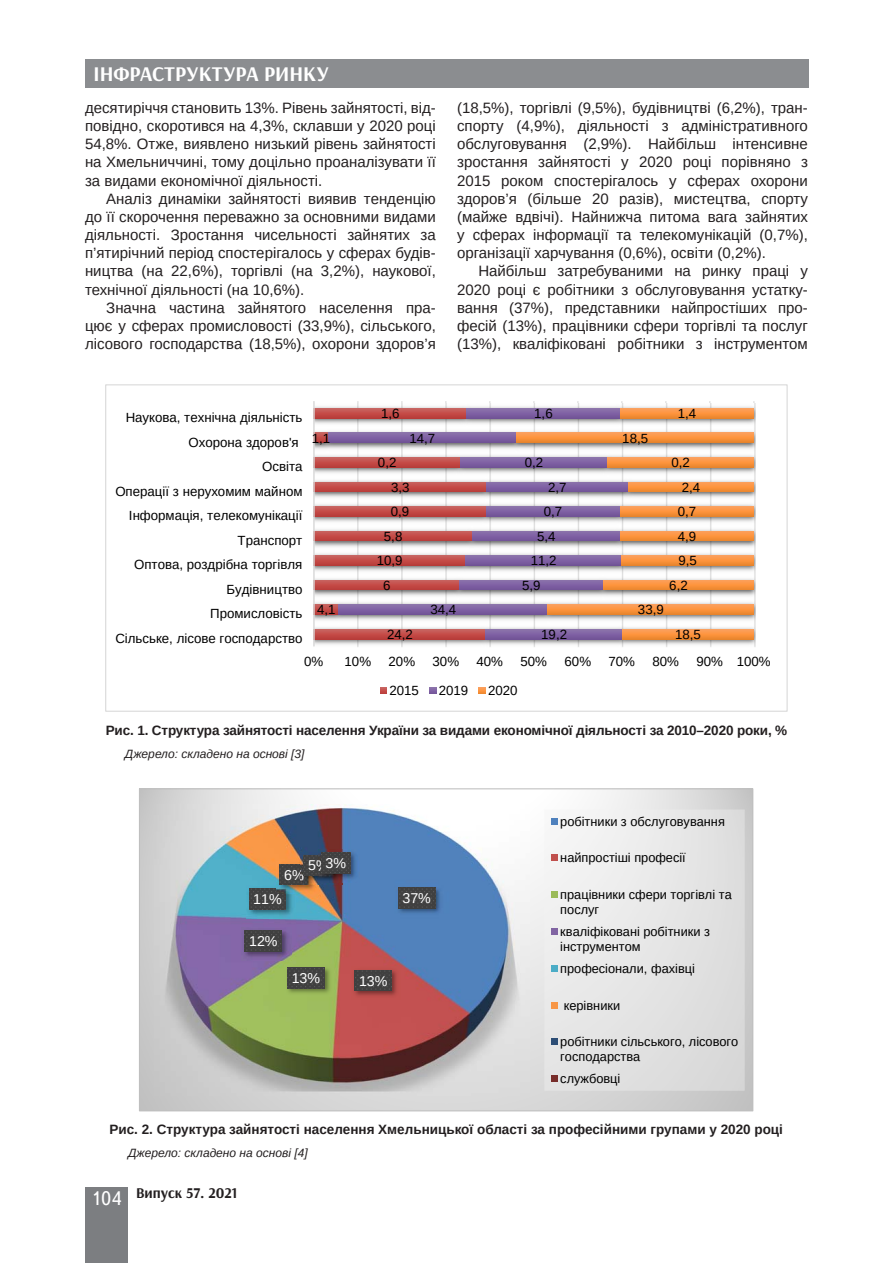
<style>
.page{position:relative;width:893px;height:1263px;background:#fff}
.page>*{position:absolute;margin:0;border:0;box-sizing:border-box;transform-origin:0 0}
.t1{font:700 21px "Arsenal";color:#fff}
.Текст_основной_G{font:15px/18.1px "Arimo";color:#231f20;text-align:justify}
.t2{font:700 15px "Arsenal";color:#231f20}
.t3{font:14.25px "Arimo";color:#fff}
.Рисунок{font:700 13.5px "Arimo";letter-spacing:-.01em;color:#231f20}
.t4{font:13.2px "Arimo";color:#000}
.t5{font:12.75px/14.7px "Arimo";color:#000}
.Джерело{font:italic 12px "Arimo";color:#231f20}
.s1{font-family:"Ukrainian Text";font-weight:400;font-size:19.5px;color:#fff}
</style>
<div class="page">
<div style="left:85px;top:59px;width:723px;height:29px;background:#8b8d90"></div>
<div style="left:85px;top:1186px;width:43px;height:76px;background:#7c7e81"></div>
<hr style="left:357px;top:401px;width:1px;height:245px;background:#d9d9d9">
<hr style="left:401px;top:401px;width:1px;height:245px;background:#d9d9d9">
<hr style="left:445px;top:401px;width:1px;height:245px;background:#d9d9d9">
<hr style="left:489px;top:401px;width:1px;height:245px;background:#d9d9d9">
<hr style="left:533px;top:401px;width:1px;height:245px;background:#d9d9d9">
<hr style="left:577px;top:401px;width:1px;height:245px;background:#d9d9d9">
<hr style="left:621px;top:401px;width:1px;height:245px;background:#d9d9d9">
<hr style="left:665px;top:401px;width:1px;height:245px;background:#d9d9d9">
<hr style="left:709px;top:401px;width:1px;height:245px;background:#d9d9d9">
<hr style="left:753px;top:401px;width:1px;height:245px;background:#d9d9d9">
<img style="left:313px;top:403px;width:442px;height:244px">
<img style="left:315px;top:629px;width:439px;height:10px">
<img style="left:315px;top:605px;width:439px;height:9px">
<img style="left:315px;top:580px;width:439px;height:10px">
<img style="left:315px;top:556px;width:439px;height:9px">
<img style="left:315px;top:531px;width:439px;height:10px">
<img style="left:315px;top:507px;width:439px;height:9px">
<img style="left:315px;top:482px;width:439px;height:10px">
<img style="left:315px;top:457px;width:439px;height:10px">
<img style="left:315px;top:433px;width:439px;height:10px">
<img style="left:315px;top:408px;width:439px;height:10px">
<hr style="left:313px;top:401px;width:2px;height:245px;background:#d9d9d9">
<svg style="left:380px;top:687px;width:7px;height:7px"></svg>
<svg style="left:429px;top:687px;width:7px;height:7px"></svg>
<svg style="left:479px;top:687px;width:6px;height:7px"></svg>
<img style="left:155px;top:804px;width:375px;height:291px">
<svg style="left:398px;top:887px;width:37px;height:21px"></svg>
<img style="left:352px;top:967px;width:49px;height:33px">
<svg style="left:355px;top:970px;width:37px;height:21px"></svg>
<img style="left:285px;top:964px;width:49px;height:33px">
<svg style="left:287px;top:967px;width:37px;height:21px"></svg>
<img style="left:242px;top:928px;width:49px;height:32px">
<div style="left:245px;top:931px;width:37px;height:20px;background:linear-gradient(to bottom,#424242,#434343)"></div>
<img style="left:246px;top:886px;width:49px;height:32px">
<div style="left:249px;top:889px;width:37px;height:20px;background:linear-gradient(to bottom,#444,#424242)"></div>
<img style="left:277px;top:861px;width:41px;height:33px">
<svg style="left:280px;top:864px;width:29px;height:21px"></svg>
<img style="left:301px;top:852px;width:41px;height:32px">
<svg style="left:304px;top:855px;width:14px;height:21px"></svg>
<img style="left:318px;top:850px;width:42px;height:32px">
<div style="left:321px;top:853px;width:29px;height:20px;background:linear-gradient(to bottom,#434343,#424242)"></div>
<img style="left:545px;top:809px;width:200px;height:281px">
<div style="left:551px;top:818px;width:7px;height:6px;background:#4f81bd"></div>
<div style="left:551px;top:855px;width:7px;height:6px;background:#c0504d"></div>
<div style="left:551px;top:891px;width:7px;height:7px;background:#9bbb59"></div>
<div style="left:551px;top:928px;width:7px;height:7px;background:#8064a2"></div>
<div style="left:551px;top:965px;width:7px;height:6px;background:#4bacc6"></div>
<div style="left:551px;top:1002px;width:7px;height:6px;background:#f79646"></div>
<div style="left:551px;top:1038px;width:7px;height:7px;background:#2c4d75"></div>
<div style="left:551px;top:1075px;width:7px;height:7px;background:#772c2a"></div>
<h1 class="t1" style="left:94px;top:61px;width:237px">ІНФРАСТРУКТУРА РИНКУ</h1>
<p class="Текст_основной_G" style="left:85px;top:99px;width:352px">десятиріччя становить 13%. Рівень зайнятості, від&shy;повідно, скоротився на 4,3%, склавши у 2020 році 54,8%. Отже, виявлено низький рівень зайнятості на Хмельниччині, тому доцільно проаналізувати її за видами економічної діяльності.</p>
<p class="Текст_основной_G" style="left:85px;top:190px;width:352px;text-indent:21px">Аналіз динаміки зайнятості виявив тенденцію до її скорочення переважно за основними видами діяльності. Зростання чисельності зайнятих за п’ятирічний період спостерігалось у сферах будів&shy;ництва (на 22,6%), торгівлі (на 3,2%), наукової, технічної діяльності (на 10,6%).</p>
<p class="Текст_основной_G" style="left:85px;top:298px;width:352px;text-indent:21px">Значна частина зайнятого населення пра&shy;цює у сферах промисловості (33,9%), сільського, лісового господарства (18,5%), охорони здоров’я</p>
<p class="Текст_основной_G" style="left:457px;top:99px;width:352px">(18,5%), торгівлі (9,5%), будівництві (6,2%), тран&shy;спорту (4,9%), діяльності з адміністративного обслуговування (2,9%). Найбільш інтенсивне зростання зайнятості у 2020 році порівняно з 2015 роком спостерігалось у сферах охорони здоров’я (більше 20 разів), мистецтва, спорту (майже вдвічі). Найнижча питома вага зайнятих у сферах інформації та телекомунікацій (0,7%), організації харчування (0,6%), освіти (0,2%).</p>
<p class="Текст_основной_G" style="left:457px;top:262px;width:352px;text-indent:21px">Найбільш затребуваними на ринку праці у 2020 році є робітники з обслуговування устатку&shy;вання (37%), представники найпростіших про&shy;фесій (13%), працівники сфери торгівлі та послуг (13%), кваліфіковані робітники з інструментом</p>
<p class="t4" style="left:126px;top:410px;width:178px">Наукова, техн³чна д³яльн³сть</p>
<p class="t4" style="left:381px;top:406px;width:20px">1,6</p>
<p class="t4" style="left:534px;top:406px;width:20px">1,6</p>
<p class="t4" style="left:678px;top:406px;width:20px">1,4</p>
<p class="t4" style="left:189px;top:435px;width:112px">Охорона здоров'я</p>
<p class="t4" style="left:312px;top:431px;width:20px">1,1</p>
<p class="t4" style="left:409px;top:431px;width:27px">14,7</p>
<p class="t4" style="left:622px;top:431px;width:27px">18,5</p>
<p class="t4" style="left:262px;top:459px;width:42px">Осв³та</p>
<p class="t4" style="left:378px;top:455px;width:20px">0,2</p>
<p class="t4" style="left:525px;top:455px;width:20px">0,2</p>
<p class="t4" style="left:671px;top:455px;width:20px">0,2</p>
<p class="t4" style="left:115px;top:484px;width:189px">Операц³¿ з нерухомим майном</p>
<p class="t4" style="left:391px;top:480px;width:20px">3,3</p>
<p class="t4" style="left:548px;top:480px;width:20px">2,7</p>
<p class="t4" style="left:682px;top:480px;width:20px">2,4</p>
<p class="t4" style="left:129px;top:508px;width:175px">²нформац³я, телекомун³кац³¿</p>
<p class="t4" style="left:391px;top:504px;width:20px">0,9</p>
<p class="t4" style="left:544px;top:504px;width:20px">0,7</p>
<p class="t4" style="left:678px;top:504px;width:20px">0,7</p>
<p class="t4" style="left:238px;top:533px;width:66px">Транспорт</p>
<p class="t4" style="left:384px;top:529px;width:20px">5,8</p>
<p class="t4" style="left:537px;top:529px;width:20px">5,4</p>
<p class="t4" style="left:678px;top:529px;width:20px">4,9</p>
<p class="t4" style="left:134px;top:557px;width:170px">Оптова, роздр³бна торг³вля</p>
<p class="t4" style="left:377px;top:553px;width:27px">10,9</p>
<p class="t4" style="left:531px;top:553px;width:27px">11,2</p>
<p class="t4" style="left:678px;top:553px;width:20px">9,5</p>
<p class="t4" style="left:226px;top:582px;width:78px">Буд³вництво</p>
<p class="t4" style="left:383px;top:578px;width:9px">6</p>
<p class="t4" style="left:522px;top:578px;width:20px">5,9</p>
<p class="t4" style="left:669px;top:578px;width:20px">6,2</p>
<p class="t4" style="left:210px;top:606px;width:94px">Промислов³сть</p>
<p class="t4" style="left:115px;top:631px;width:189px">С³льське, л³сове господарство</p>
<p class="t4" style="left:317px;top:602px;width:20px">4,1</p>
<p class="t4" style="left:387px;top:627px;width:27px">24,2</p>
<p class="t4" style="left:430px;top:602px;width:27px">34,4</p>
<p class="t4" style="left:541px;top:627px;width:27px">19,2</p>
<p class="t4" style="left:638px;top:602px;width:27px">33,9</p>
<p class="t4" style="left:675px;top:627px;width:27px">18,5</p>
<p class="t4" style="left:304px;top:654px;width:21px">0%</p>
<p class="t4" style="left:345px;top:654px;width:28px">10%</p>
<p class="t4" style="left:389px;top:654px;width:28px">20%</p>
<p class="t4" style="left:433px;top:654px;width:28px">30%</p>
<p class="t4" style="left:476px;top:654px;width:28px">40%</p>
<p class="t4" style="left:520px;top:654px;width:28px">50%</p>
<p class="t4" style="left:565px;top:654px;width:28px">60%</p>
<p class="t4" style="left:608px;top:654px;width:28px">70%</p>
<p class="t4" style="left:652px;top:654px;width:28px">80%</p>
<p class="t4" style="left:696px;top:654px;width:76px">90% 100%</p>
<p class="t4" style="left:389px;top:683px;width:31px">2015</p>
<p class="t4" style="left:439px;top:683px;width:31px">2019</p>
<p class="t4" style="left:488px;top:683px;width:31px">2020</p>
<p class="Рисунок" style="left:106px;top:721px;width:683px">Рис. 1. Структура зайнятості населення України за видами економічної діяльності за 2010–2020 роки, %</p>
<p class="Джерело" style="left:125px;top:746px;width:181px">Джерело: складено на основі [3]</p>
<p class="t3" style="left:308px;top:856px;width:39px">5%3%</p>
<p class="t3" style="left:284px;top:867px;width:22px">6%</p>
<p class="t3" style="left:253px;top:891px;width:30px">11%</p>
<p class="t3" style="left:249px;top:933px;width:30px">12%</p>
<p class="t3" style="left:292px;top:970px;width:30px">13%</p>
<p class="t3" style="left:359px;top:973px;width:30px">13%</p>
<p class="t3" style="left:402px;top:890px;width:30px">37%</p>
<p class="t5" style="left:560px;top:814px;width:166px">роб³тники з обслуговування</p>
<p class="t5" style="left:560px;top:851px;width:127px">найпрост³ш³ профес³¿</p>
<p class="t5" style="left:560px;top:887px;width:173px">прац³вники сфери торг³вл³ та послуг</p>
<p class="t5" style="left:560px;top:924px;width:151px">квал³ф³кован³ роб³тники з<br>³нструментом</p>
<p class="t5" style="left:560px;top:961px;width:136px">профес³онали, фах³вц³</p>
<p class="t5" style="left:564px;top:998px;width:58px">кер³вники</p>
<p class="t5" style="left:560px;top:1034px;width:180px">роб³тники с³льського, л³сового господарства</p>
<p class="t5" style="left:560px;top:1071px;width:62px">службовц³</p>
<p class="Рисунок" style="left:109px;top:1120px;width:675px">Рис. 2. Структура зайнятості населення Хмельницької області за професійними групами у 2020 році</p>
<p class="Джерело" style="left:128px;top:1145px;width:181px">Джерело: складено на основі [4]</p>
<p class="t2" style="left:91px;top:1183px;width:148px"><span class="s1">104</span> Випуск 57. 2021</p>
</div>
